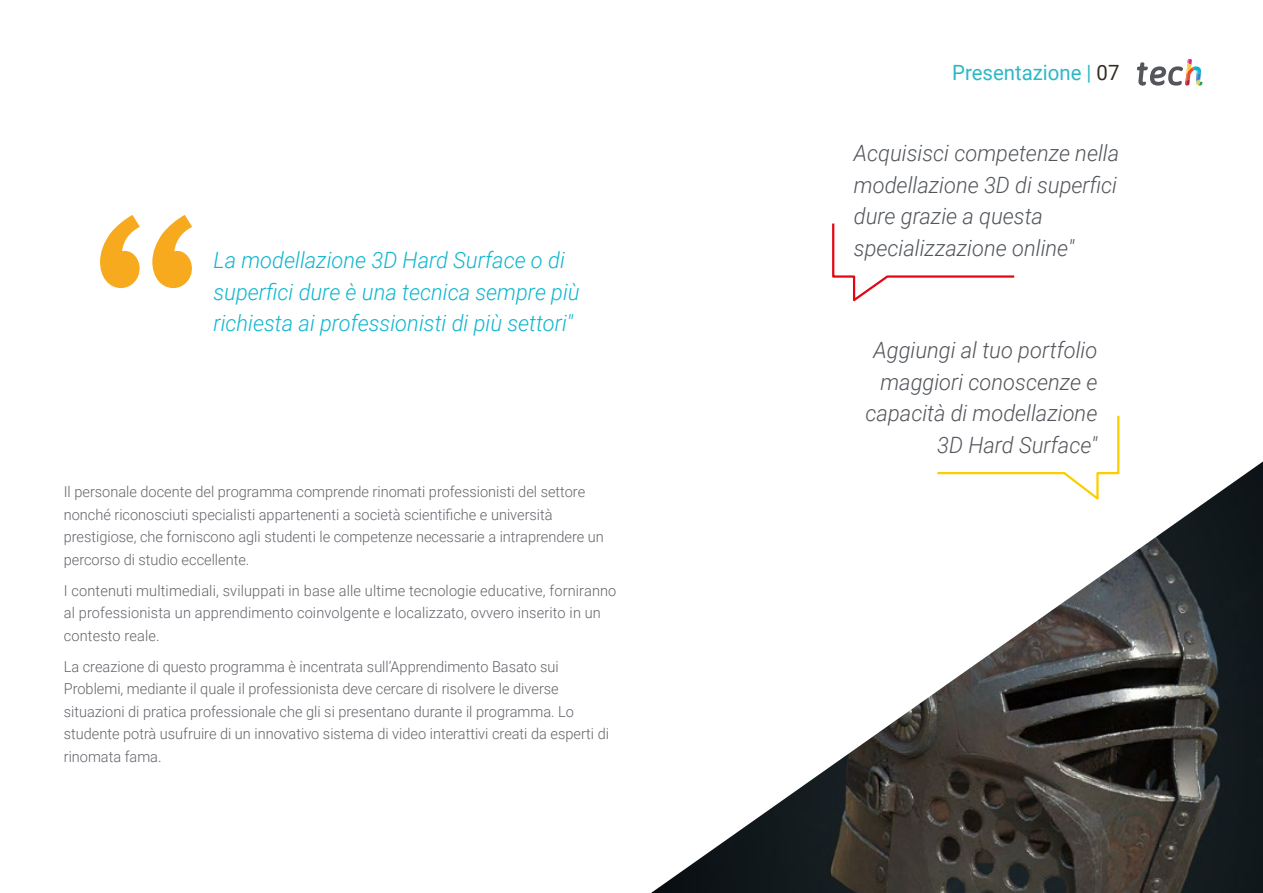
<style>
.page{position:relative;width:1263px;height:893px;background:#fff}
.page>*{position:absolute;margin:0;border:0;box-sizing:border-box;transform-origin:0 0}
.t1{font:italic 300 22.5px/31.5px "Roboto";color:#52555b;text-align:right}
.t2{font:italic 300 22.5px/31.5px "Roboto";color:#0fb6cf}
.t3{font:21px "Roboto";color:#2db8c5}
.t4{font:300 15px/22.5px "Roboto";color:#61646a}
.s1{color:#312e20}
</style>
<div class="page">
<svg style="left:100px;top:215px;width:92px;height:73px"></svg>
<svg style="left:1137px;top:59px;width:65px;height:27px"></svg>
<svg style="left:1117px;top:415px;width:3px;height:46px"></svg>
<svg style="left:832px;top:223px;width:183px;height:79px"></svg>
<img style="left:651px;top:461px;width:612px;height:432px">
<h1 class="t2" style="left:213px;top:244px;width:368px">La modellazione 3D Hard Surface o di superfici dure è una tecnica sempre più richiesta ai professionisti di più settori"</h1>
<p class="t4" style="left:64px;top:480px;width:541px">Il personale docente del programma comprende rinomati professionisti del settore nonché riconosciuti specialisti appartenenti a società scientifiche e università prestigiose, che forniscono agli studenti le competenze necessarie a intraprendere un percorso di studio eccellente.</p>
<p class="t4" style="left:64px;top:578px;width:554px">I contenuti multimediali, sviluppati in base alle ultime tecnologie educative, forniranno al professionista un apprendimento coinvolgente e localizzato, ovvero inserito in un contesto reale.</p>
<p class="t4" style="left:64px;top:654px;width:547px">La creazione di questo programma è incentrata sull’Apprendimento Basato sui Problemi, mediante il quale il professionista deve cercare di risolvere le diverse situazioni di pratica professionale che gli si presentano durante il programma. Lo studente potrà usufruire di un innovativo sistema di video interattivi creati da esperti di rinomata fama.</p>
<h2 class="t3" style="left:952px;top:57px;width:169px">Presentazione | <span class="s1">07</span></h2>
<h1 class="t1" style="left:854px;top:136px;width:267px;text-align:left">Acquisisci competenze nella modellazione 3D di superfici dure grazie a questa specializzazione online"</h1>
<h1 class="t1" style="left:866px;top:334px;width:233px">Aggiungi al tuo portfolio maggiori conoscenze e capacità di modellazione<br>3D Hard Surface"</h1>
</div>
